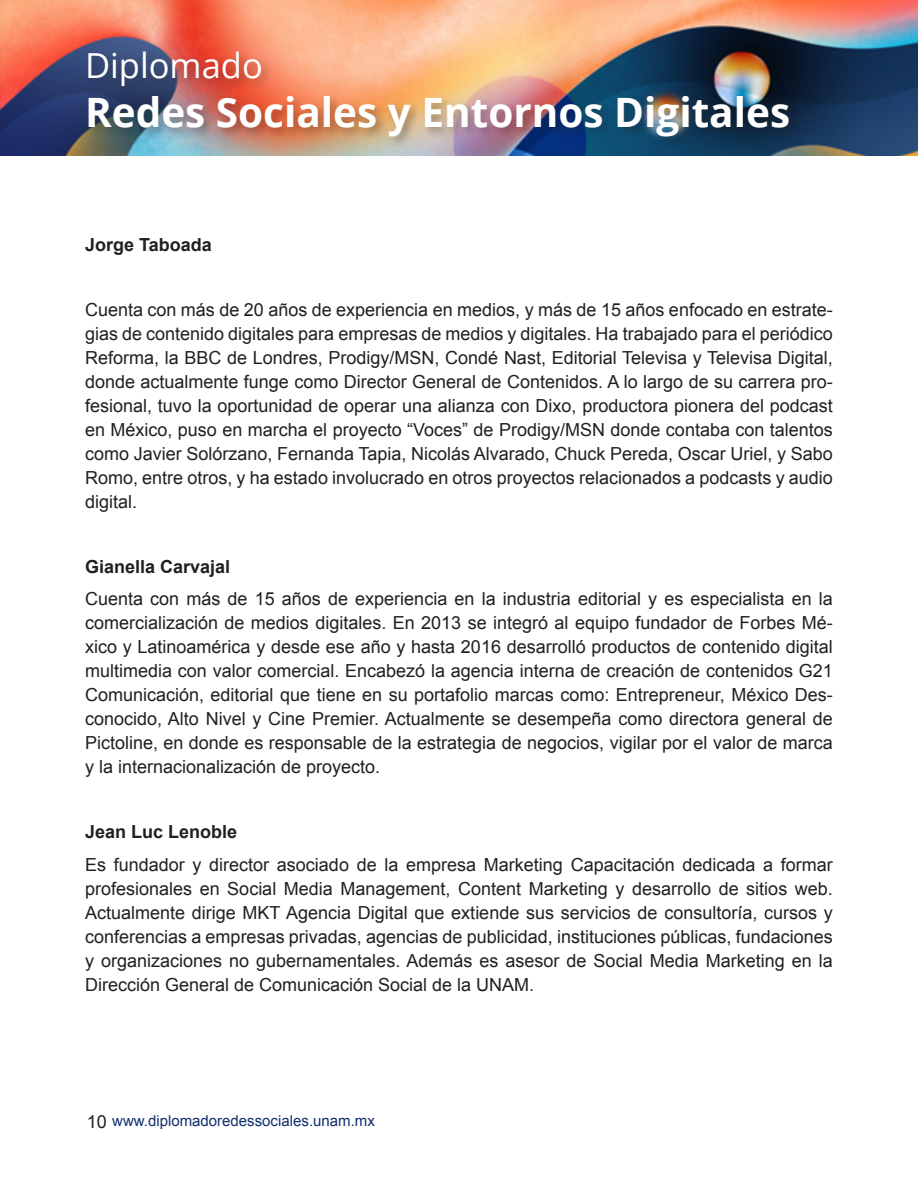
<style>
.page{position:relative;width:918px;height:1188px;background:#fff}
.page>*{position:absolute;margin:0;border:0;box-sizing:border-box;transform-origin:0 0}
.t1{font:700 40.5px "Open Sans";color:#fff}
.t2{font:34.5px "Open Sans";color:#fff}
.t3{font:18px/24px "Arial";color:#231f20;text-align:justify}
.t4{font:700 18px "Arial";color:#231f20}
.t5{font:15px "Arial";color:#112f6d}
.s1{font-size:18px;color:#231f20}
</style>
<div class="page">
<img style="left:0;top:0;width:918px;height:156px">
<div style="left:85px;top:48px;width:716px;height:101px;background:#231f20;opacity:.35"></div>
<p class="t2" style="left:85px;top:42px;width:179px">Diplomado</p>
<p class="t1" style="left:85px;top:84px;width:707px">Redes Sociales y Entornos Digitales</p>
<p class="t4" style="left:85px;top:232px;width:128px">Jorge Taboada</p>
<p class="t3" style="left:85px;top:297px;width:749px">Cuenta con más de 20 años de experiencia en medios, y más de 15 años enfocado en estrate&shy;gias de contenido digitales para empresas de medios y digitales. Ha trabajado para el periódico Reforma, la BBC de Londres, Prodigy/MSN, Condé Nast, Editorial Televisa y Televisa Digital, donde actualmente funge como Director General de Contenidos. A lo largo de su carrera pro&shy;fesional, tuvo la oportunidad de operar una alianza con Dixo, productora pionera del podcast en México, puso en marcha el proyecto “Voces” de Prodigy/MSN donde contaba con talentos como Javier Solórzano, Fernanda Tapia, Nicolás Alvarado, Chuck Pereda, Oscar Uriel, y Sabo Romo, entre otros, y ha estado involucrado en otros proyectos relacionados a podcasts y audio digital.</p>
<p class="t4" style="left:85px;top:554px;width:147px">Gianella Carvajal</p>
<p class="t3" style="left:85px;top:587px;width:749px">Cuenta con más de 15 años de experiencia en la industria editorial y es especialista en la comercialización de medios digitales. En 2013 se integró al equipo fundador de Forbes Mé&shy;xico y Latinoamérica y desde ese año y hasta 2016 desarrolló productos de contenido digital multimedia con valor comercial. Encabezó la agencia interna de creación de contenidos G21<br>Comunicación, editorial que tiene en su portafolio marcas como: Entrepreneur, México Des&shy;conocido, Alto Nivel y Cine Premier. Actualmente se desempeña como directora general de Pictoline, en donde es responsable de la estrategia de negocios, vigilar por el valor de marca y la internacionalización de proyecto.</p>
<p class="t4" style="left:85px;top:820px;width:154px">Jean Luc Lenoble</p>
<p class="t3" style="left:85px;top:852px;width:749px">Es fundador y director asociado de la empresa Marketing Capacitación dedicada a formar profesionales en Social Media Management, Content Marketing y desarrollo de sitios web.<br>Actualmente dirige MKT Agencia Digital que extiende sus servicios de consultoría, cursos y conferencias a empresas privadas, agencias de publicidad, instituciones públicas, fundaciones y organizaciones no gubernamentales. Además es asesor de Social Media Marketing en la Dirección General de Comunicación Social de la UNAM.</p>
<p class="t5" style="left:87px;top:1111px;width:290px"><span class="s1">10</span> www.diplomadoredessociales.unam.mx</p>
</div>
